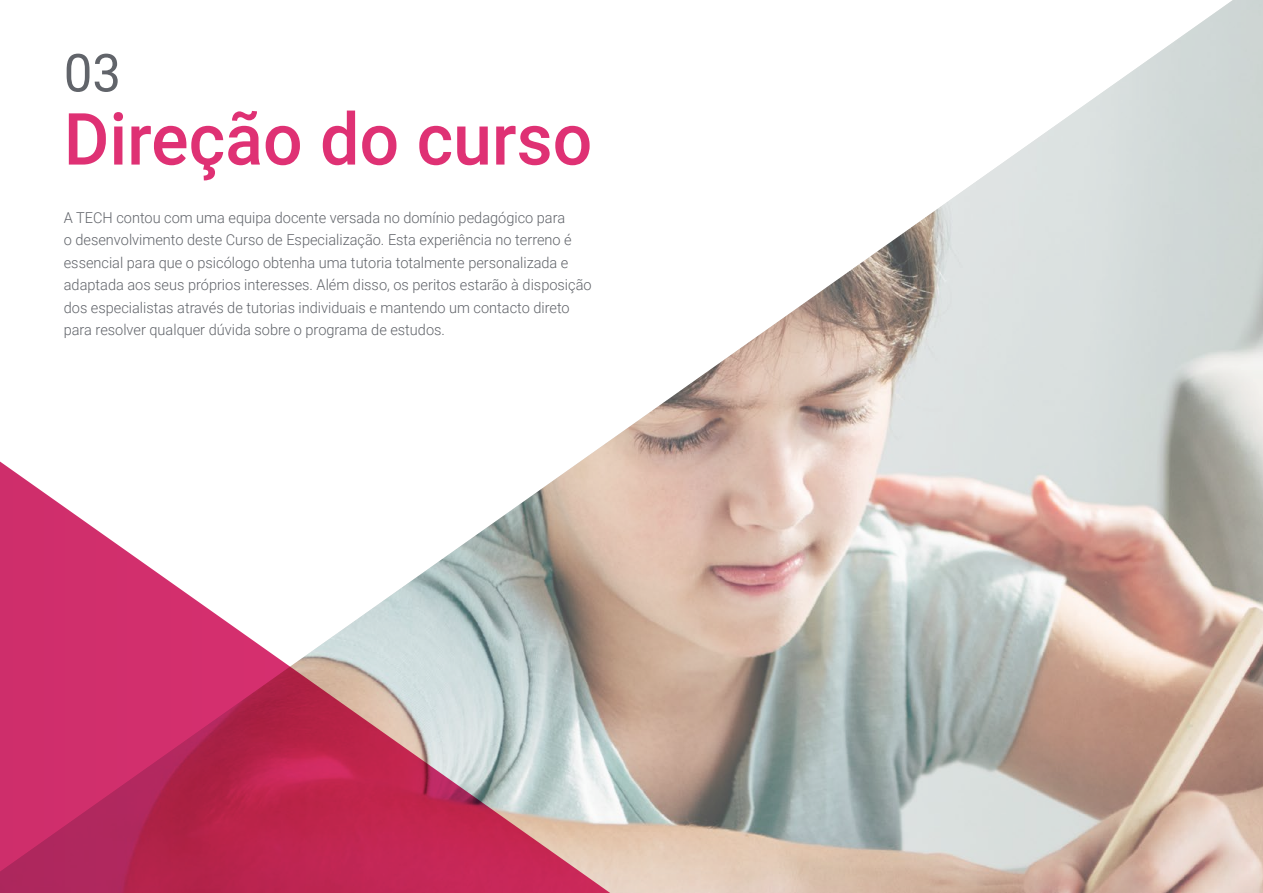
<style>
.page{position:relative;width:1263px;height:893px;background:#fff}
.page>*{position:absolute;margin:0;border:0;box-sizing:border-box;transform-origin:0 0}
.t1{font:500 72px "Roboto";color:#df3174}
.t2{font:52.5px "Roboto";color:#61646a}
.t3{font:300 15px/22.5px "Roboto";color:#61646a}
</style>
<div class="page">
<img style="left:602px;top:0;width:661px;height:893px">
<svg style="left:0;top:446px;width:640px;height:447px"></svg>
<h2 class="t2" style="left:64px;top:36px;width:59px">03</h2>
<h1 class="t1" style="left:64px;top:89px;width:530px">Direção do curso</h1>
<p class="t3" style="left:64px;top:205px;width:529px">A TECH contou com uma equipa docente versada no domínio pedagógico para<br>o desenvolvimento deste Curso de Especialização. Esta experiência no terreno é essencial para que o psicólogo obtenha uma tutoria totalmente personalizada e adaptada aos seus próprios interesses. Além disso, os peritos estarão à disposição dos especialistas através de tutorias individuais e mantendo um contacto direto para resolver qualquer dúvida sobre o programa de estudos.</p>
</div>
